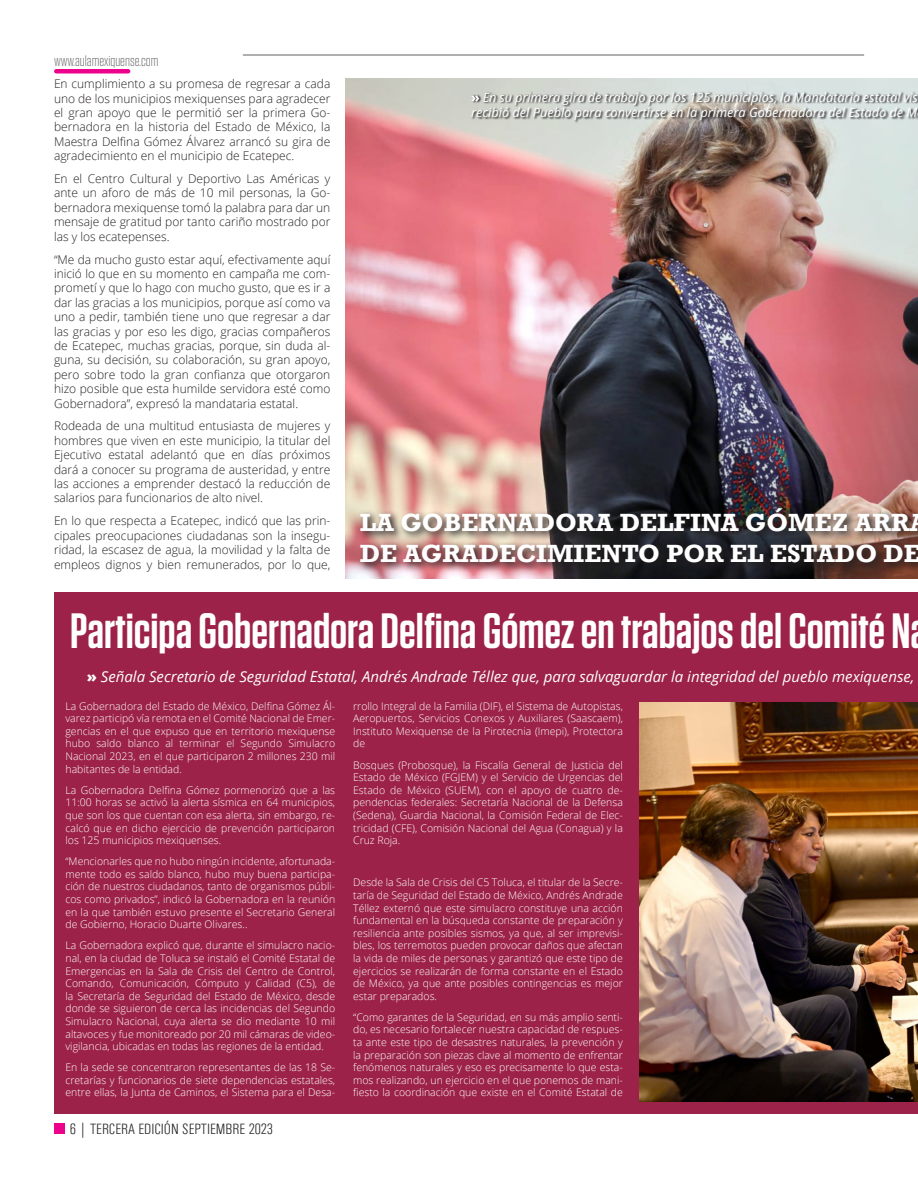
<style>
.page{position:relative;width:918px;height:1188px;background:#fff}
.page>*{position:absolute;margin:0;border:0;box-sizing:border-box;transform-origin:0 0}
.Subtitulo{font:600 49.5px "Tungsten";color:#fff}
.Cabeza{font:700 25.5px/30.6px "Rockwell";color:#fff}
.Bajada{font:italic 15px "Open Sans";color:#fff}
.t1{font:300 condensed 15px "Univers";color:#231f20}
.t2{font:300 15px "Tungsten";color:#636366}
.Bajada-2{font:italic 12.75px/15.3px "Open Sans";color:#fff}
.Cuerpo{font:300 12px/14.4px "Open Sans";color:#231f20;text-align:justify}
.Cuerpo-2{font:300 10.5px/12.6px "Open Sans";color:#fff;text-align:justify}
.s1{font-weight:800;font-style:normal}
</style>
<div class="page">
<div style="left:56px;top:69px;width:72px;height:5px;background:#ed028c"></div>
<hr style="left:243px;top:54px;width:621px;height:2px;background:#939598">
<img style="left:345px;top:79px;width:573px;height:499px">
<img style="left:357px;top:505px;width:561px;height:68px">
<svg style="left:471px;top:91px;width:447px;height:33px;background:#aeb0ac"></svg>
<div style="left:54px;top:592px;width:864px;height:522px;background:#9c2249"></div>
<div style="left:54px;top:1123px;width:11px;height:11px;background:#ed028c"></div>
<img style="left:639px;top:702px;width:279px;height:399px">
<p class="t2" style="left:54px;top:53px;width:106px">www.aulamexiquense.com</p>
<p class="Cuerpo" style="left:54px;top:76px;width:278px">En cumplimiento a su promesa de regresar a cada uno de los municipios mexiquenses para agradecer el gran apoyo que le permitió ser la primera Go&shy;bernadora en la historia del Estado de México, la Maestra Delfina Gómez Álvarez arrancó su gira de agradecimiento en el municipio de Ecatepec.</p>
<p class="Cuerpo" style="left:54px;top:171px;width:278px">En el Centro Cultural y Deportivo Las Américas y ante un aforo de más de 10 mil personas, la Go&shy;bernadora mexiquense tomó la palabra para dar un mensaje de gratitud por tanto cariño mostrado por las y los ecatepenses.</p>
<p class="Cuerpo" style="left:54px;top:252px;width:278px">“Me da mucho gusto estar aquí, efectivamente aquí inició lo que en su momento en campaña me com&shy;prometí y que lo hago con mucho gusto, que es ir a dar las gracias a los municipios, porque así como va uno a pedir, también tiene uno que regresar a dar las gracias y por eso les digo, gracias compañeros de Ecatepec, muchas gracias, porque, sin duda al&shy;guna, su decisión, su colaboración, su gran apoyo, pero sobre todo la gran confianza que otorgaron hizo posible que esta humilde servidora esté como Gobernadora”, expresó la mandataria estatal.</p>
<p class="Cuerpo" style="left:54px;top:419px;width:278px">Rodeada de una multitud entusiasta de mujeres y hombres que viven en este municipio, la titular del Ejecutivo estatal adelantó que en días próximos dará a conocer su programa de austeridad, y entre las acciones a emprender destacó la reducción de salarios para funcionarios de alto nivel.</p>
<p class="Cuerpo" style="left:54px;top:513px;width:278px">En lo que respecta a Ecatepec, indicó que las prin&shy;cipales preocupaciones ciudadanas son la insegu&shy;ridad, la escasez de agua, la movilidad y la falta de empleos dignos y bien remunerados, por lo que,</p>
<p class="Bajada-2" style="left:471px;top:89px;width:448px"><span class="s1">»</span> En su primera gira de trabajo por los 125 municipios, la Mandataria estatal vis recibió del Pueblo para convertirse en la primera Gobernadora del Estado de M</p>
<p class="Cabeza" style="left:360px;top:507px;width:563px">LA GOBERNADORA DELFINA GÓMEZ ARR<br>DE AGRADECIMIENTO POR EL ESTADO DE</p>
<p class="Subtitulo" style="left:70px;top:605px;width:842px">Participa Gobernadora Delfina Gómez en trabajos del Comité N</p>
<p class="Bajada" style="left:87px;top:666px;width:829px"><span class="s1">»</span> Señala Secretario de Seguridad Estatal, Andrés Andrade Téllez que, para salvaguardar la integridad del pueblo mexiquense,</p>
<p class="Cuerpo-2" style="left:65px;top:699px;width:271px">La Gobernadora del Estado de México, Delfina Gómez Ál&shy;varez participó vía remota en el Comité Nacional de Emer&shy;gencias en el que expuso que en territorio mexiquense hubo saldo blanco al terminar el Segundo Simulacro Nacional 2023, en el que participaron 2 millones 230 mil habitantes de la entidad.</p>
<p class="Cuerpo-2" style="left:65px;top:783px;width:271px">La Gobernadora Delfina Gómez pormenorizó que a las 11:00 horas se activó la alerta sísmica en 64 municipios, que son los que cuentan con esa alerta, sin embargo, re&shy;calcó que en dicho ejercicio de prevención participaron los 125 municipios mexiquenses.</p>
<p class="Cuerpo-2" style="left:65px;top:855px;width:271px">“Mencionarles que no hubo ningún incidente, afortunada&shy;mente todo es saldo blanco, hubo muy buena participa&shy;ción de nuestros ciudadanos, tanto de organismos públi&shy;cos como privados”, indicó la Gobernadora en la reunión en la que también estuvo presente el Secretario General de Gobierno, Horacio Duarte Olivares..</p>
<p class="Cuerpo-2" style="left:65px;top:939px;width:271px">La Gobernadora explicó que, durante el simulacro nacio&shy;nal, en la ciudad de Toluca se instaló el Comité Estatal de Emergencias en la Sala de Crisis del Centro de Control, Comando, Comunicación, Cómputo y Calidad (C5), de la Secretaría de Seguridad del Estado de México, desde donde se siguieron de cerca las incidencias del Segundo Simulacro Nacional, cuya alerta se dio mediante 10 mil altavoces y fue monitoreado por 20 mil cámaras de video&shy;vigilancia, ubicadas en todas las regiones de la entidad.</p>
<p class="Cuerpo-2" style="left:65px;top:1061px;width:271px">En la sede se concentraron representantes de las 18 Se&shy;cretarías y funcionarios de siete dependencias estatales, entre ellas, la Junta de Caminos, el Sistema para el Desa-</p>
<p class="t1" style="left:70px;top:1120px;width:205px">6 | TERCERA EDICIÓN SEPTIEMBRE 2023</p>
<p class="Cuerpo-2" style="left:353px;top:699px;width:271px">rrollo Integral de la Familia (DIF), el Sistema de Autopistas, Aeropuertos, Servicios Conexos y Auxiliares (Saascaem), Instituto Mexiquense de la Pirotecnia (Imepi), Protectora de</p>
<p class="Cuerpo-2" style="left:353px;top:758px;width:271px">Bosques (Probosque), la Fiscalía General de Justicia del Estado de México (FGJEM) y el Servicio de Urgencias del Estado de México (SUEM), con el apoyo de cuatro de&shy;pendencias federales: Secretaría Nacional de la Defensa (Sedena), Guardia Nacional, la Comisión Federal de Elec&shy;tricidad (CFE), Comisión Nacional del Agua (Conagua) y la Cruz Roja.</p>
<p class="Cuerpo-2" style="left:353px;top:876px;width:271px">Desde la Sala de Crisis del C5 Toluca, el titular de la Secre&shy;taría de Seguridad del Estado de México, Andrés Andrade Téllez externó que este simulacro constituye una acción fundamental en la búsqueda constante de preparación y resiliencia ante posibles sismos, ya que, al ser imprevisi&shy;bles, los terremotos pueden provocar daños que afectan la vida de miles de personas y garantizó que este tipo de ejercicios se realizarán de forma constante en el Estado de México, ya que ante posibles contingencias es mejor estar preparados.</p>
<p class="Cuerpo-2" style="left:353px;top:1010px;width:271px">“Como garantes de la Seguridad, en su más amplio senti&shy;do, es necesario fortalecer nuestra capacidad de respues&shy;ta ante este tipo de desastres naturales, la prevención y la preparación son piezas clave al momento de enfrentar fenómenos naturales y eso es precisamente lo que esta&shy;mos realizando, un ejercicio en el que ponemos de mani&shy;fiesto la coordinación que existe en el Comité Estatal de</p>
</div>
